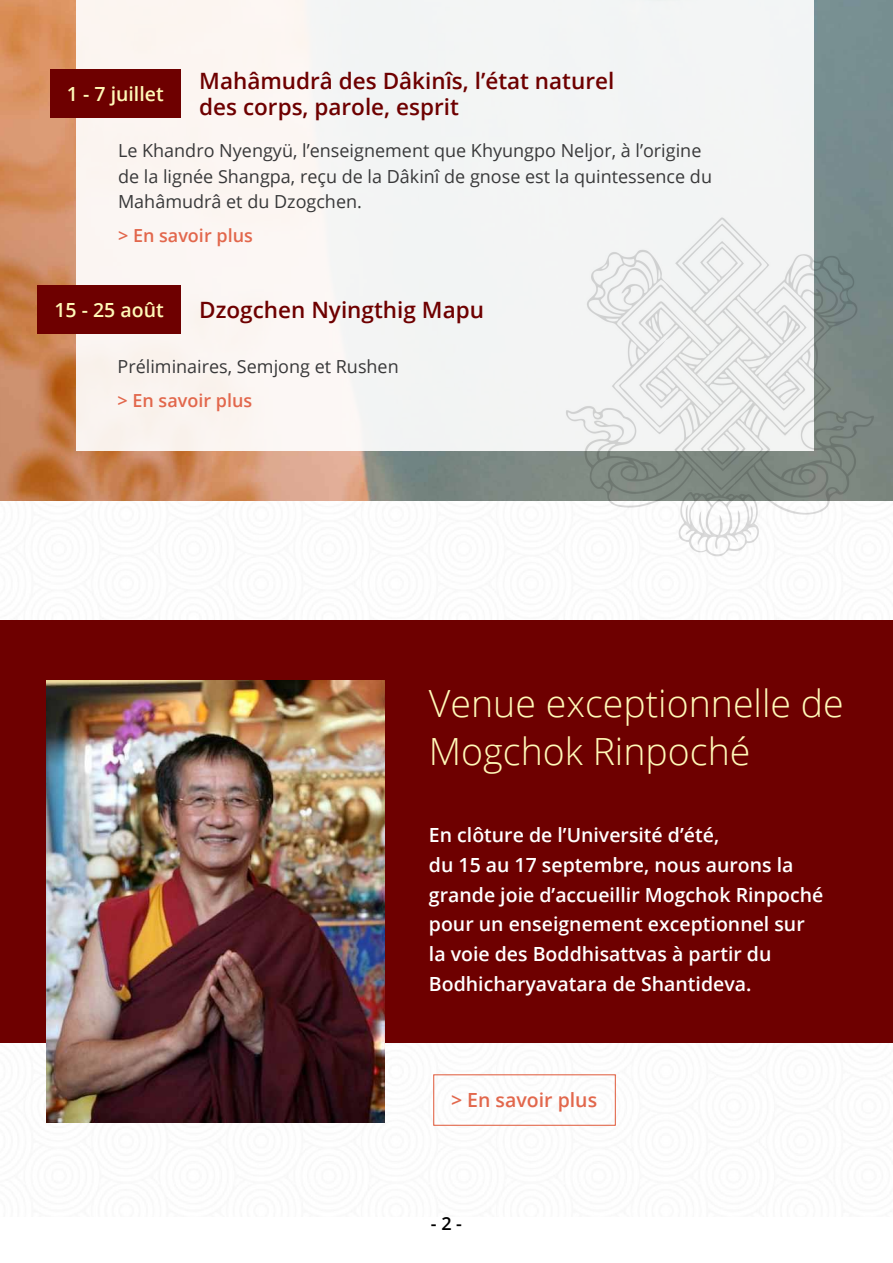
<style>
.page{position:relative;width:893px;height:1263px;background:#fff}
.page>*{position:absolute;margin:0;border:0;box-sizing:border-box;transform-origin:0 0}
.t1{font:300 37.5px/48px "Open Sans";color:#fff9b8}
.t2{font:600 22.5px/25.5px "Open Sans";color:#6e0000}
.t3{font:600 19.5px/30px "Open Sans";color:#fff}
.t4{font:600 19.5px "Open Sans";color:#fff9b8}
.t5{font:600 19.5px "Open Sans";color:#e2674c}
.t6{font:18px/25.5px "Open Sans";color:#383839}
.t7{font:600 18px "Open Sans";color:#e2674c}
.t8{font:600 18px "Open Sans";color:#000}
</style>
<div class="page">
<img style="left:0;top:0;width:893px;height:501px">
<div style="left:77px;top:0;width:737px;height:451px;background:#f3f5f4"></div>
<div style="left:50px;top:69px;width:131px;height:49px;background:#6e0000"></div>
<div style="left:37px;top:285px;width:144px;height:49px;background:#6e0000"></div>
<img style="left:554px;top:206px;width:322px;height:351px">
<div style="left:1px;top:620px;width:892px;height:423px;background:#6e0000"></div>
<img style="left:47px;top:680px;width:338px;height:443px">
<p class="t2" style="left:199px;top:68px;width:417px">Mahâmudrâ des Dâkinîs, l’état naturel des corps, parole, esprit</p>
<p class="t6" style="left:118px;top:138px;width:595px">Le Khandro Nyengyü, l’enseignement que Khyungpo Neljor, à l’origine de la lignée Shangpa, reçu de la Dâkinî de gnose est la quintessence du<br>Mahâmudrâ et du Dzogchen.</p>
<p class="t7" style="left:118px;top:223px;width:136px">&gt; En savoir plus</p>
<p class="t4" style="left:67px;top:81px;width:98px">1 - 7 juillet</p>
<p class="t4" style="left:54px;top:296px;width:111px">15 - 25 août</p>
<p class="t2" style="left:199px;top:297px;width:286px">Dzogchen Nyingthig Mapu</p>
<p class="t6" style="left:118px;top:353px;width:283px">Préliminaires, Semjong et Rushen</p>
<p class="t7" style="left:118px;top:388px;width:136px">&gt; En savoir plus</p>
<h1 class="t1" style="left:429px;top:678px;width:416px">Venue exceptionnelle de<br>M ogchok Rinpoché</h1>
<p class="t3" style="left:429px;top:819px;width:396px">En clôture de l’Université d’été,<br>du 15 au 17 septembre, nous aurons la grande joie d’accueillir Mogchok Rinpoché pour un enseignement exceptionnel sur la voie des Boddhisattvas à partir du Bodhicharyavatara de Shantideva.</p>
<p class="t5" style="left:451px;top:1086px;width:148px">&gt; En savoir plus</p>
<p class="t8" style="left:431px;top:1211px;width:33px">- 2 -</p>
</div>
